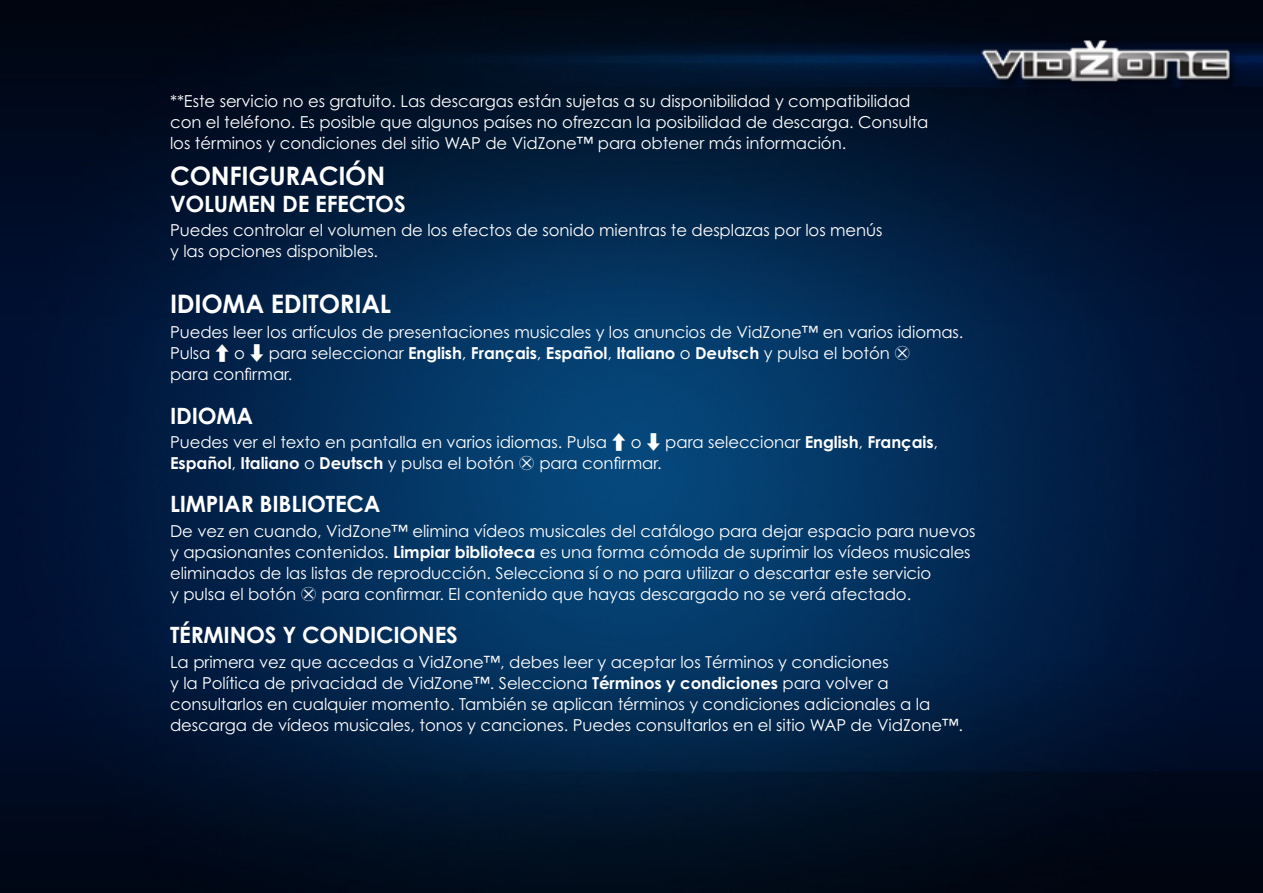
<style>
.page{position:relative;width:1263px;height:893px;background:#fff}
.page>*{position:absolute;margin:0;border:0;box-sizing:border-box;transform-origin:0 0}
.Main_heading{font:700 25.5px "Century Gothic";letter-spacing:-.01em;color:#fff}
.Sub_heading_1{font:700 22.5px "Century Gothic";letter-spacing:-.01em;color:#fff}
.Body_Copy{font:16.5px/21px "Century Gothic";letter-spacing:-.005em;color:#fff}
.s1{font-family:"SCET32"}
.s2{font-weight:700}
</style>
<div class="page">
<img style="left:0;top:0;width:1263px;height:893px">
<p class="Body_Copy" style="left:170px;top:90px;width:760px">**Este servicio no es gratuito. Las descargas están sujetas a su disponibilidad y compatibilidad con el teléfono. Es posible que algunos países no ofrezcan la posibilidad de descarga. Consulta los términos y condiciones del sitio WAP de VidZone™ para obtener más información.</p>
<p class="Main_heading" style="left:170px;top:160px;width:217px">CONFIGURACIÓN</p>
<p class="Sub_heading_1" style="left:170px;top:190px;width:237px">VOLUMEN DE EFECTOS</p>
<p class="Body_Copy" style="left:170px;top:220px;width:714px">Puedes controlar el volumen de los efectos de sonido mientras te desplazas por los menús y las opciones disponibles.</p>
<p class="Main_heading" style="left:170px;top:288px;width:223px">IDIOMA EDITORIAL</p>
<p class="Body_Copy" style="left:170px;top:321px;width:795px">Puedes leer los artículos de presentaciones musicales y los anuncios de VidZone™ en varios idiomas.<br>Pulsa <span class="s1">C</span> o <span class="s1">V</span> para seleccionar <span class="s2">English</span>, <span class="s2">Français</span>, <span class="s2">Español</span>, <span class="s2">Italiano</span> o <span class="s2">Deutsch</span> y pulsa el botón <span class="s1">s<br></span>para confirmar.</p>
<p class="Sub_heading_1" style="left:170px;top:401px;width:85px">IDIOMA</p>
<p class="Body_Copy" style="left:170px;top:431px;width:769px">Puedes ver el texto en pantalla en varios idiomas. Pulsa <span class="s1">C</span> o <span class="s1">V</span> para seleccionar <span class="s2">English</span>, <span class="s2">Français</span>,<br><span class="s2">Español</span>, <span class="s2">Italiano</span> o <span class="s2">Deutsch</span> y pulsa el botón <span class="s1">s</span> para confirmar.</p>
<p class="Sub_heading_1" style="left:170px;top:490px;width:212px">LIMPIAR BIBLIOTECA</p>
<p class="Body_Copy" style="left:170px;top:520px;width:807px">De vez en cuando, VidZone™ elimina vídeos musicales del catálogo para dejar espacio para nuevos y apasionantes contenidos. <span class="s2">Limpiar biblioteca</span> es una forma cómoda de suprimir los vídeos musicales eliminados de las listas de reproducción. Selecciona sí o no para utilizar o descartar este servicio<br>y pulsa el botón <span class="s1">s</span> para confirmar. El contenido que hayas descargado no se verá afectado.</p>
<p class="Sub_heading_1" style="left:170px;top:621px;width:289px">TÉRMINOS Y CONDICIONES</p>
<p class="Body_Copy" style="left:170px;top:651px;width:795px">La primera vez que accedas a VidZone™, debes leer y aceptar los Términos y condiciones<br>y la Política de privacidad de VidZone™. Selecciona <span class="s2">Términos y condiciones</span> para volver a consultarlos en cualquier momento. También se aplican términos y condiciones adicionales a la descarga de vídeos musicales, tonos y canciones. Puedes consultarlos en el sitio WAP de VidZone™.</p>
</div>
